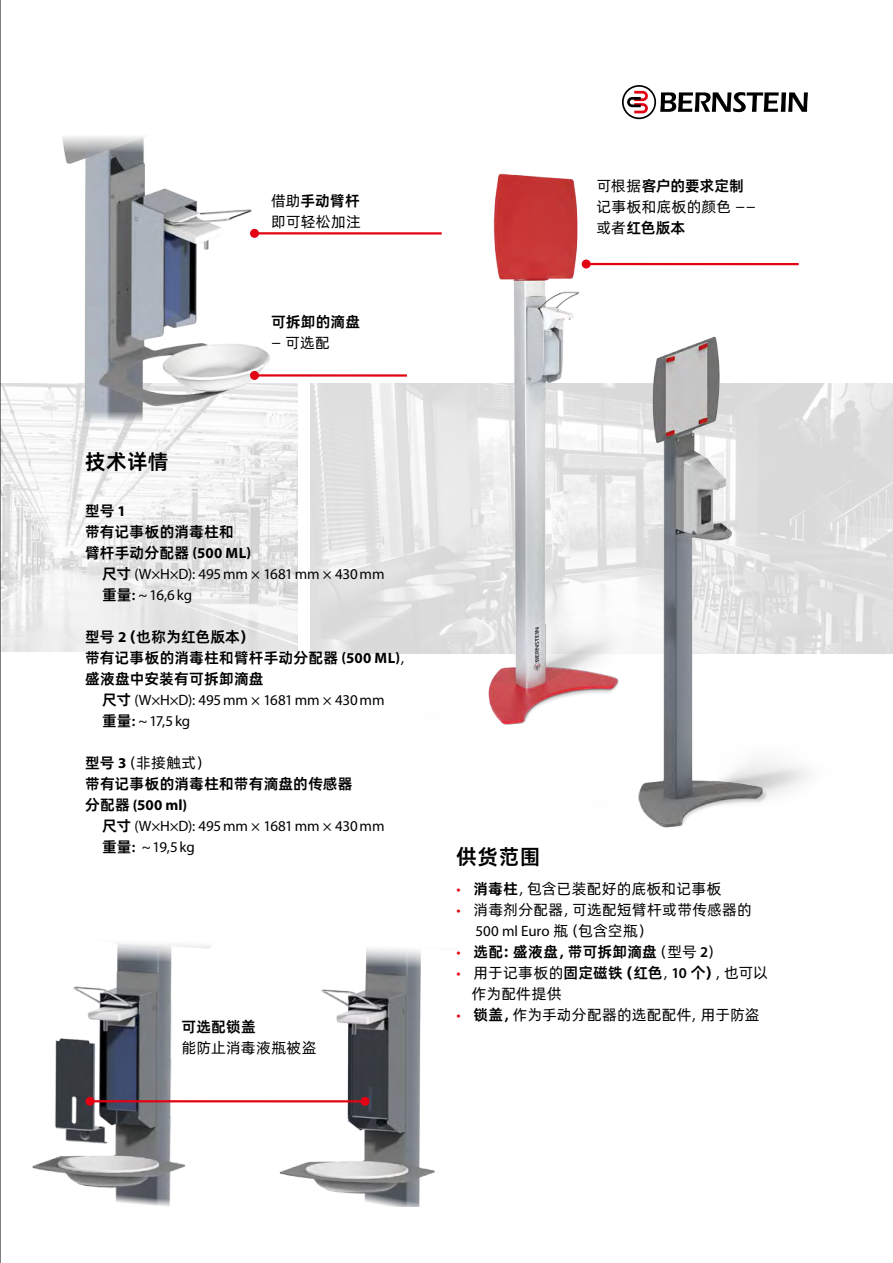
<style>
.page{position:relative;width:893px;height:1263px;background:#fff}
.page>*{position:absolute;margin:0;border:0;box-sizing:border-box;transform-origin:0 0}
.t1{font:21px "Alibaba Pu Hui Ti 2 85 Bold";letter-spacing:.02em;color:#000}
.t2{font:15px/21px "Myriad Pro";letter-spacing:-.005em;color:#000}
.t3{font:15px/21px "Alibaba Pu Hui Ti 2 85 Bold";letter-spacing:.01em;color:#000}
.t4{font:15px/21px "Alibaba Pu Hui Ti 2 55 Regular";letter-spacing:.015em;color:#000}
.t5{font:15px "Alibaba Pu Hui Ti 2 85 Bold";letter-spacing:-.01em;color:#000}
.s1{font-family:"Alibaba Pu Hui Ti 2 55 Regular"}
.s2{font-family:"Myriad Pro";font-weight:700}
.s3{font-family:"Alibaba Pu Hui Ti 2 85 Bold"}
.s4{font-weight:600}
.s5{font-weight:700}
.s6{font-family:"Myriad Pro";color:#e30413}
.s7{font-family:"Myriad Pro";font-weight:600}
</style>
<div class="page">
<img style="left:1px;top:384px;width:296px;height:268px">
<img style="left:310px;top:384px;width:583px;height:270px">
<svg style="left:622px;top:85px;width:186px;height:34px"></svg>
<img style="left:408px;top:173px;width:257px;height:552px">
<img style="left:49px;top:160px;width:228px;height:262px">
<img style="left:536px;top:334px;width:305px;height:494px">
<img style="left:32px;top:987px;width:191px;height:220px">
<img style="left:278px;top:987px;width:157px;height:220px">
<hr style="left:90px;top:1100px;width:275px;height:2px;background:#e30413">
<div style="left:85px;top:1097px;width:9px;height:9px;background:#e30413;border-radius:50%"></div>
<div style="left:360px;top:1097px;width:9px;height:9px;background:#e30413;border-radius:50%"></div>
<hr style="left:0;top:0;width:1px;height:1263px;background:#000">
<hr style="left:254px;top:232px;width:188px;height:3px;background:#e30413">
<div style="left:250px;top:229px;width:9px;height:9px;background:#e30413;border-radius:50%"></div>
<hr style="left:586px;top:263px;width:213px;height:2px;background:#e30413">
<div style="left:582px;top:260px;width:9px;height:9px;background:#e30413;border-radius:50%"></div>
<hr style="left:254px;top:374px;width:153px;height:3px;background:#e30413">
<div style="left:250px;top:371px;width:9px;height:9px;background:#e30413;border-radius:50%"></div>
<p class="t3" style="left:271px;top:189px;width:90px"><span class="s1">借助</span>手动臂杆</p>
<p class="t4" style="left:271px;top:210px;width:91px">即可轻松加注</p>
<h1 class="t1" style="left:85px;top:445px;width:85px">技术详情</h1>
<p class="t3" style="left:271px;top:310px;width:91px">可拆卸的滴盘</p>
<p class="t4" style="left:271px;top:331px;width:60px">— 可选配</p>
<p class="t3" style="left:85px;top:499px;width:168px">型号 <span class="s2">1<br></span>带有记事板的消毒柱和臂杆手动分配器 <span class="s2">(500 ML)</span></p>
<p class="t2" style="left:102px;top:563px;width:284px"><span class="s3">尺寸</span> (W×H×D): 495mm × 1681mm × 430mm<span class="s3">重量</span><span class="s4">:</span> ~16,6kg</p>
<p class="t3" style="left:85px;top:625px;width:330px">型号 <span class="s2">2</span>（也称为红色版本）<br>带有记事板的消毒柱和臂杆手动分配器 <span class="s2">(500 ML)</span><span class="s1">，</span>盛液盘中安装有可拆卸滴盘</p>
<p class="t2" style="left:102px;top:689px;width:284px"><span class="s3">尺寸</span> (W×H×D): 495mm × 1681mm × 430mm<span class="s3">重量</span><span class="s4">:</span> ~17,5kg</p>
<p class="t4" style="left:85px;top:751px;width:126px"><span class="s3">型号</span> <span class="s2">3</span>（非接触式）</p>
<p class="t3" style="left:85px;top:772px;width:269px">带有记事板的消毒柱和带有滴盘的传感器</p>
<p class="t2" style="left:102px;top:794px;width:284px;text-indent:-17px"><span class="s3">分配器</span> <span class="s5">(500 ml)<br></span><span class="s3">尺寸</span> (W×H×D): 495mm × 1681mm × 430mm<span class="s3">重量</span><span class="s4">:</span> ~19,5kg</p>
<p class="t3" style="left:182px;top:1015px;width:76px">可选配锁盖</p>
<p class="t4" style="left:182px;top:1036px;width:137px">能防止消毒液瓶被盗</p>
<p class="t5" style="left:596px;top:174px;width:149px"><span class="s1">可根据</span>客户的要求定制</p>
<p class="t4" style="left:596px;top:196px;width:161px">记事板和底板的颜色 ——</p>
<p class="t3" style="left:596px;top:217px;width:90px"><span class="s1">或者</span>红色版本</p>
<h1 class="t1" style="left:457px;top:840px;width:85px">供货范围</h1>
<p class="t4" style="left:457px;top:877px;width:267px"><span class="s6">•</span> <span class="s3">消毒柱</span>，包含已装配好的底板和记事板</p>
<p class="t4" style="left:457px;top:898px;width:297px"><span class="s6">•</span> 消毒剂分配器，可选配短臂杆或带传感器的</p>
<p class="t2" style="left:476px;top:920px;width:178px">500 ml Euro <span class="s1">瓶（包含空瓶）</span></p>
<p class="t3" style="left:457px;top:940px;width:266px"><span class="s6">•</span> 选配：盛液盘，带可拆卸滴盘<span class="s1">（型号</span> <span class="s7">2</span><span class="s1">）</span></p>
<p class="t4" style="left:472px;top:961px;width:297px;text-indent:-15px"><span class="s6">•</span> 用于记事板的<span class="s3">固定磁铁（红色</span>，<span class="s7">10</span> <span class="s3">个）</span>，也可以作为配件提供</p>
<p class="t4" style="left:456px;top:1003px;width:304px"><span class="s6">•</span> <span class="s3">锁盖，</span>作为手动分配器的选配配件，用于防盗</p>
</div>
